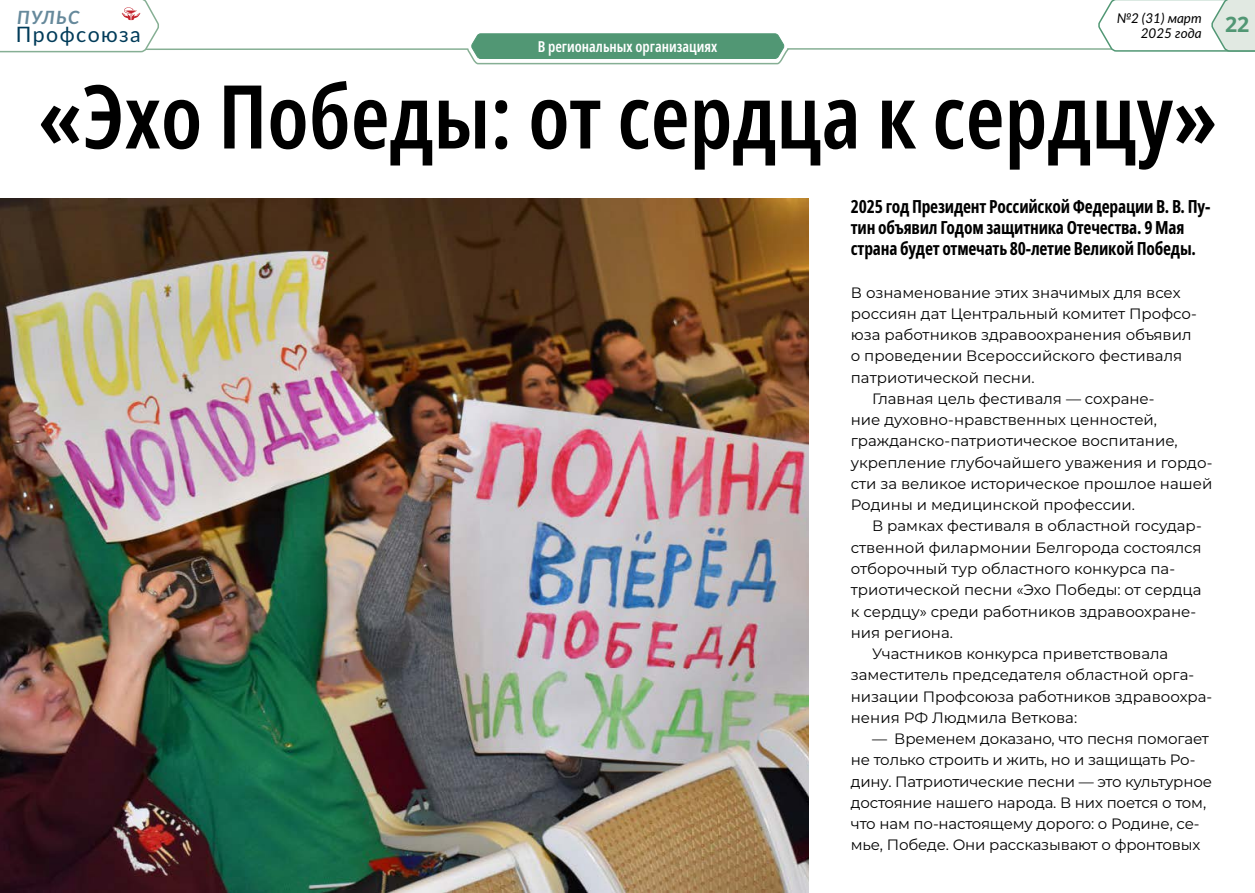
<style>
.page{position:relative;width:1255px;height:893px;background:#fff}
.page>*{position:absolute;margin:0;border:0;box-sizing:border-box;transform-origin:0 0}
.t1{font:600 extra-condensed 88.05px "Noto Sans";color:#000}
.t2{font:21.3px "Lato";letter-spacing:.07em;color:#003b59}
.t3{font:italic 700 18.3px "Lato";letter-spacing:.07em;color:#66899b}
.t4{font:700 extra-condensed 18px/21.3px "Noto Sans";letter-spacing:-.01em;color:#000}
.t5{font:15px/21.3px "Montserrat";color:#000}
.t6{font:600 extra-condensed 15px "Noto Sans";color:#fff}
.t7{font:italic 13.5px/15.3px "Lato";color:#000}
</style>
<div class="page">
<img style="left:0;top:199px;width:808px;height:694px">
<svg style="left:159px;top:48px;width:937px;height:17px"></svg>
<div style="left:470px;top:33px;width:315px;height:26px;background:#519774"></div>
<svg style="left:0;top:0;width:159px;height:53px"></svg>
<svg style="left:1096px;top:0;width:158px;height:52px"></svg>
<p class="t3" style="left:17px;top:4px;width:64px">ПУЛЬС</p>
<h2 class="t2" style="left:16px;top:19px;width:126px">Профсоюза</h2>
<p class="t6" style="left:537px;top:35px;width:181px">В региональных организациях</p>
<p class="t7" style="left:1140px;top:10px;width:110px;text-indent:-24px">№2 (31) март<br>2025 года <sup>22</sup></p>
<h1 class="t1" style="left:38px;top:54px;width:1180px">«Эхо Победы: от сердца к сердцу»</h1>
<p class="t4" style="left:850px;top:196px;width:361px">2025 год Президент Российской Федерации В. В. Пу&shy;тин объявил Годом защитника Отечества. 9 Мая страна будет отмечать 80‑летие Великой Победы.</p>
<p class="t5" style="left:850px;top:281px;width:331px">В ознаменование этих значимых для всех</p>
<p class="t5" style="left:850px;top:302px;width:347px">россиян дат Центральный комитет Профсо-</p>
<p class="t5" style="left:850px;top:324px;width:342px">юза работников здравоохранения объявил</p>
<p class="t5" style="left:850px;top:345px;width:333px">о проведении Всероссийского фестиваля</p>
<p class="t5" style="left:850px;top:366px;width:185px">патриотической песни.</p>
<p class="t5" style="left:872px;top:387px;width:284px">Главная цель фестиваля — сохране-</p>
<p class="t5" style="left:850px;top:409px;width:308px">ние духовно--нравственных ценностей,</p>
<p class="t5" style="left:850px;top:430px;width:328px">гражданско--патриотическое воспитание,</p>
<p class="t5" style="left:850px;top:451px;width:363px">укрепление глубочайшего уважения и гордо-</p>
<p class="t5" style="left:850px;top:472px;width:363px">сти за великое историческое прошлое нашей</p>
<p class="t5" style="left:850px;top:494px;width:286px">Родины и медицинской профессии.</p>
<p class="t5" style="left:872px;top:515px;width:331px">В рамках фестиваля в областной государ-</p>
<p class="t5" style="left:850px;top:536px;width:352px">ственной филармонии Белгорода состоялся</p>
<p class="t5" style="left:850px;top:557px;width:326px">отборочный тур областного конкурса па-</p>
<p class="t5" style="left:850px;top:579px;width:352px">триотической песни «Эхо Победы: от сердца</p>
<p class="t5" style="left:850px;top:600px;width:347px">к сердцу» среди работников здравоохране-</p>
<p class="t5" style="left:850px;top:621px;width:104px">ния региона.</p>
<p class="t5" style="left:872px;top:642px;width:298px">Участников конкурса приветствовала</p>
<p class="t5" style="left:850px;top:664px;width:345px">заместитель председателя областной орга-</p>
<p class="t5" style="left:850px;top:685px;width:363px">низации Профсоюза работников здравоохра-</p>
<p class="t5" style="left:850px;top:706px;width:228px">нения РФ Людмила Веткова:</p>
<p class="t5" style="left:850px;top:727px;width:363px;text-indent:21px">— Временем доказано, что песня помогает не только строить и жить, но и защищать Ро&shy;дину. Патриотические песни — это культурное достояние нашего народа. В них поется о том, что нам по-настоящему дорого: о Родине, се&shy;мье, Победе. Они рассказывают о фронтовых</p>
</div>
